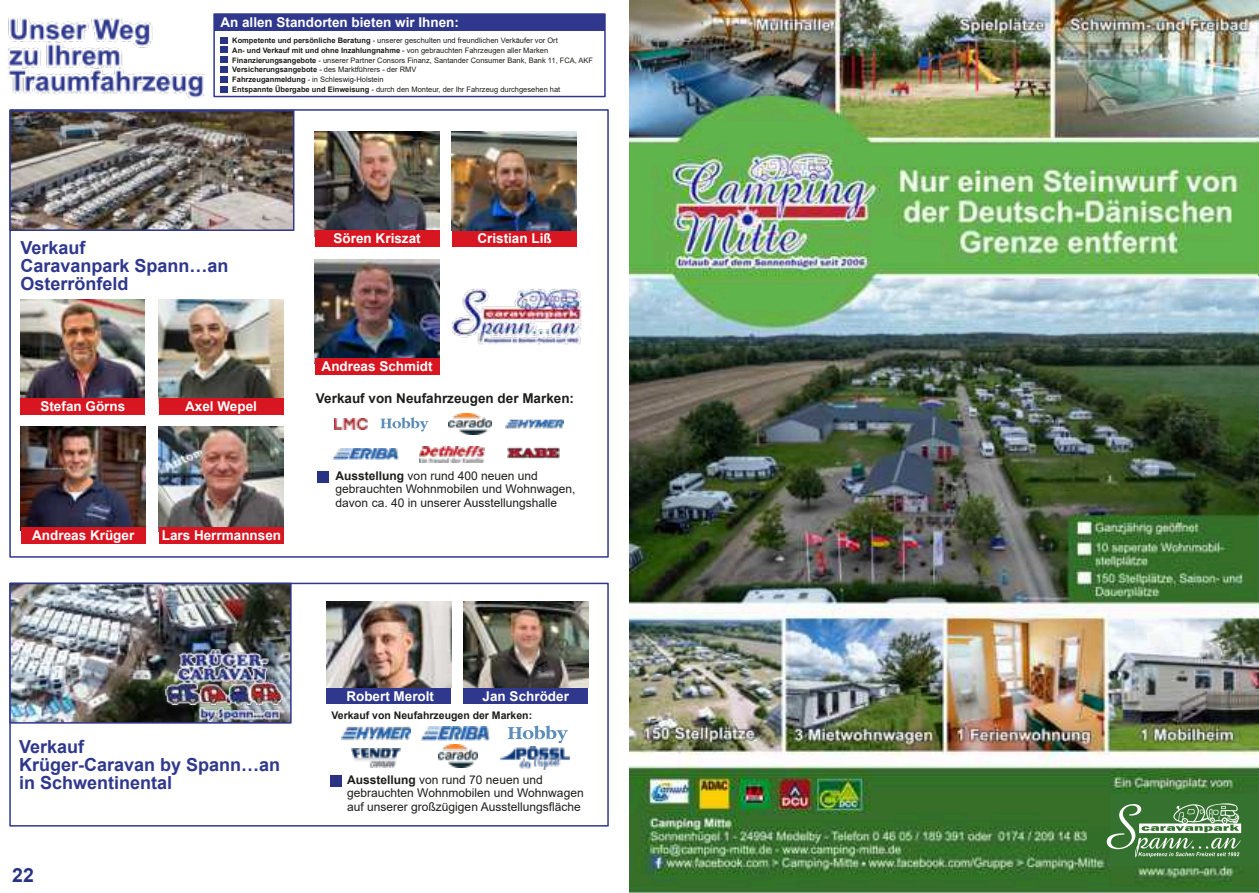
<style>
.page{position:relative;width:1259px;height:893px;background:#fff}
.page>*{position:absolute;margin:0;border:0;box-sizing:border-box;transform-origin:0 0}
.t1{font:700 19.5px "Arial";color:#283483}
.t2{font:700 18px/18px "Arial";color:#2f388c}
.t3{font:700 13.5px "Arial";color:#fff}
.t4{font:700 13.5px "Arial";color:#1d1d1b}
.t5{font:12px/13.5px "Arial";color:#1d1d1b}
.t6{font:700 10.5px "Arial";color:#1d1d1b}
.t7{font:7.5px/9.6px "Arial";color:#1d1d1b}
.s1{font-weight:700}
</style>
<div class="page">
<img style="left:629px;top:0;width:630px;height:893px">
<div style="left:9px;top:109px;width:600px;height:449px;background:#fff;border:2px solid #2f388c"></div>
<svg style="left:380px;top:417px;width:49px;height:15px"></svg>
<div style="left:317px;top:471px;width:12px;height:12px;background:#283483"></div>
<img style="left:333px;top:448px;width:66px;height:12px">
<img style="left:448px;top:414px;width:44px;height:21px">
<img style="left:419px;top:446px;width:65px;height:16px">
<img style="left:505px;top:419px;width:58px;height:10px">
<img style="left:334px;top:418px;width:34px;height:12px">
<img style="left:508px;top:447px;width:51px;height:12px">
<img style="left:20px;top:300px;width:125px;height:98px">
<img style="left:315px;top:132px;width:124px;height:98px">
<img style="left:21px;top:426px;width:125px;height:101px">
<div style="left:21px;top:527px;width:125px;height:17px;background:#d81621"></div>
<img style="left:159px;top:427px;width:125px;height:100px">
<div style="left:159px;top:527px;width:125px;height:17px;background:#d81621"></div>
<img style="left:158px;top:300px;width:125px;height:104px">
<img style="left:12px;top:113px;width:279px;height:115px">
<div style="left:9px;top:110px;width:285px;height:121px;border:2px solid #2f388c"></div>
<img style="left:451px;top:289px;width:131px;height:55px">
<div style="left:9px;top:583px;width:600px;height:244px;background:#fff;border:2px solid #2f388c"></div>
<img style="left:439px;top:744px;width:39px;height:24px">
<img style="left:421px;top:727px;width:68px;height:14px">
<img style="left:341px;top:726px;width:69px;height:26px">
<img style="left:351px;top:749px;width:49px;height:19px">
<img style="left:500px;top:747px;width:70px;height:23px">
<div style="left:326px;top:687px;width:125px;height:17px;background:#2f388c"></div>
<div style="left:463px;top:687px;width:125px;height:17px;background:#2f388c"></div>
<img style="left:12px;top:586px;width:277px;height:135px">
<div style="left:9px;top:583px;width:283px;height:141px;border:2px solid #2f388c"></div>
<img style="left:165px;top:649px;width:117px;height:72px">
<div style="left:20px;top:398px;width:125px;height:17px;background:#d81621"></div>
<div style="left:159px;top:398px;width:124px;height:17px;background:#d81621"></div>
<div style="left:315px;top:230px;width:124px;height:17px;background:#d81621"></div>
<div style="left:452px;top:230px;width:125px;height:17px;background:#d81621"></div>
<div style="left:213px;top:13px;width:393px;height:84px;background:#fff;border:2px solid #2f388c"></div>
<div style="left:214px;top:14px;width:391px;height:17px;background:#2f388c"></div>
<img style="left:8px;top:18px;width:196px;height:80px">
<div style="left:221px;top:37px;width:7px;height:6px;background:#283483"></div>
<div style="left:221px;top:47px;width:7px;height:6px;background:#283483"></div>
<div style="left:221px;top:56px;width:7px;height:7px;background:#283483"></div>
<div style="left:221px;top:66px;width:7px;height:7px;background:#283483"></div>
<div style="left:221px;top:76px;width:7px;height:7px;background:#283483"></div>
<div style="left:221px;top:86px;width:7px;height:7px;background:#283483"></div>
<img style="left:463px;top:602px;width:125px;height:86px">
<img style="left:326px;top:602px;width:125px;height:86px">
<img style="left:452px;top:132px;width:124px;height:98px">
<svg style="left:508px;top:725px;width:60px;height:18px"></svg>
<div style="left:1110px;top:795px;width:149px;height:71px;background:#36722f"></div>
<hr style="left:1258px;top:768px;width:1px;height:125px;background:#36722f">
<hr style="left:1257px;top:515px;width:2px;height:87px;background:#36722f">
<hr style="left:1258px;top:142px;width:1px;height:133px;background:#66b34c">
<svg style="left:1106px;top:800px;width:135px;height:57px"></svg>
<img style="left:315px;top:259px;width:124px;height:99px">
<div style="left:315px;top:358px;width:124px;height:17px;background:#d81621"></div>
<div style="left:330px;top:775px;width:11px;height:11px;background:#283483"></div>
<h3 class="t3" style="left:220px;top:17px;width:240px">An allen Standorten bieten wir Ihnen:</h3>
<p class="t7" style="left:232px;top:37px;width:362px"><span class="s1">Kompetente und persönliche Beratung</span> - unserer geschulten und freundlichen Verkäufer vor Ort<br><span class="s1">An- und Verkauf mit und ohne Inzahlungnahme</span> - von gebrauchten Fahrzeugen aller Marken <span class="s1">Finanzierungsangebote</span> - unserer Partner Consors Finanz, Santander Consumer Bank, Bank 11, FCA, AKF <span class="s1">Versicherungsangebote</span> - des Marktführers - der RMV<br><span class="s1">Fahrzeuganmeldung</span> - in Schleswig-Holstein<br><span class="s1">Entspannte Übergabe und Einweisung</span> - durch den Monteur, der Ihr Fahrzeug durchgesehen hat</p>
<h2 class="t2" style="left:20px;top:240px;width:210px">Verkauf<br>Caravanpark Spann…an<br>Osterrönfeld</h2>
<h3 class="t3" style="left:40px;top:401px;width:86px">Stefan Görns</h3>
<h3 class="t3" style="left:185px;top:401px;width:73px">Axel Wepel</h3>
<h3 class="t3" style="left:32px;top:530px;width:104px">Andreas Krüger</h3>
<h3 class="t3" style="left:162px;top:530px;width:121px">Lars Herrmannsen</h3>
<h3 class="t3" style="left:334px;top:234px;width:89px">Sören Kriszat</h3>
<h3 class="t3" style="left:477px;top:234px;width:76px">Cristian Liß</h3>
<h3 class="t3" style="left:322px;top:361px;width:113px">Andreas Schmidt</h3>
<h3 class="t4" style="left:316px;top:393px;width:260px">Verkauf von Neufahrzeugen der Marken:</h3>
<h3 class="t5" style="left:336px;top:470px;width:241px"><span class="s1">Ausstellung</span> von rund 400 neuen und gebrauchten Wohnmobilen und Wohnwagen, davon ca. 40 in unserer Ausstellungshalle</h3>
<h2 class="t2" style="left:19px;top:739px;width:263px">Verkauf<br>Krüger-Caravan by Spann…an in Schwentinental</h2>
<h1 class="t1" style="left:12px;top:867px;width:23px">22</h1>
<h3 class="t3" style="left:346px;top:691px;width:89px">Robert Merolt</h3>
<h3 class="t3" style="left:482px;top:691px;width:88px">Jan Schröder</h3>
<h3 class="t6" style="left:331px;top:711px;width:202px">Verkauf von Neufahrzeugen der Marken:</h3>
<h3 class="t5" style="left:347px;top:774px;width:238px"><span class="s1">Ausstellung</span> von rund 70 neuen und gebrauchten Wohnmobilen und Wohnwagen auf unserer großzügigen Ausstellungsfläche</h3>
</div>
